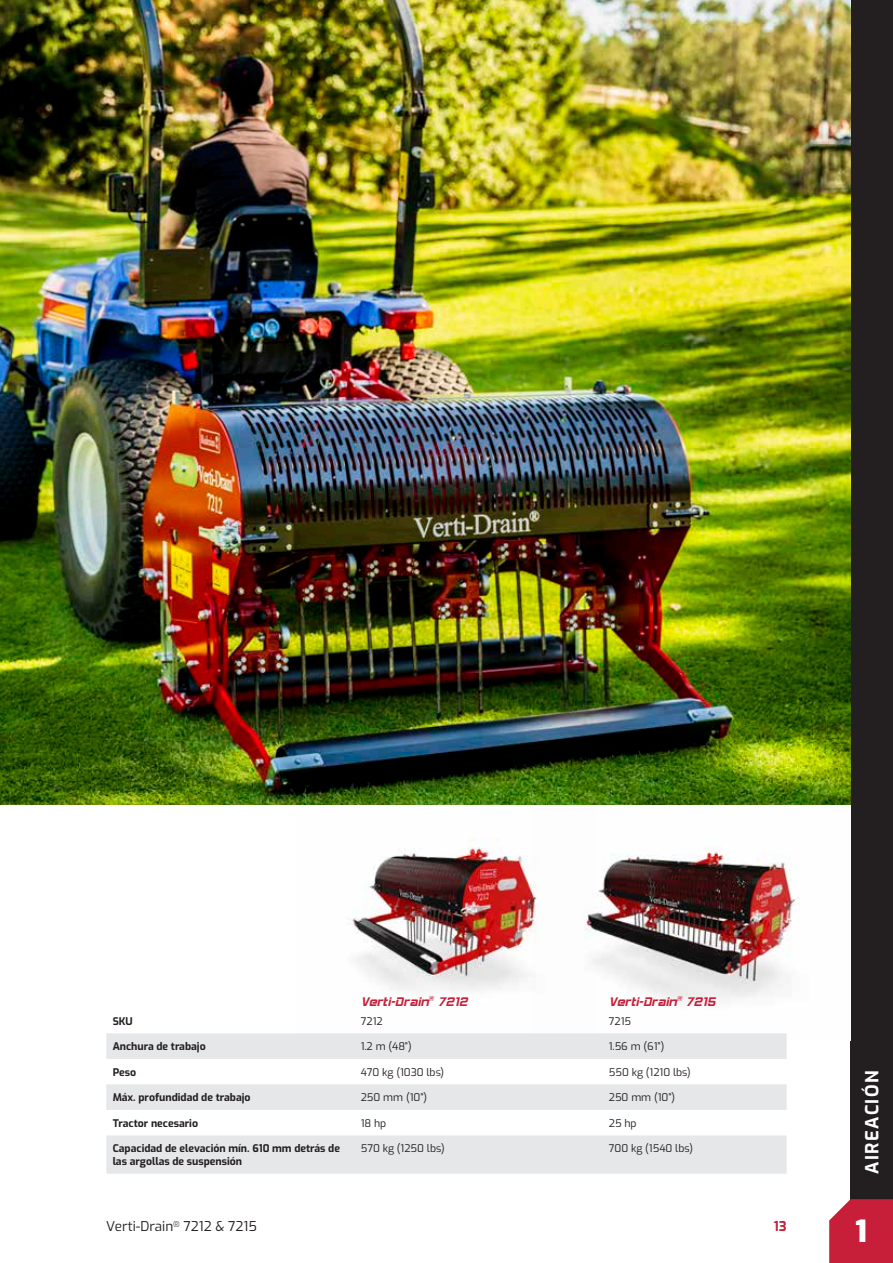
<style>
.page{position:relative;width:893px;height:1263px;background:#fff}
.page>*{position:absolute;margin:0;border:0;box-sizing:border-box;transform-origin:0 0}
.t1{font:900 30px "Exo";color:#fff}
.t2{font:700 18px "Exo";letter-spacing:.075em;color:#fff}
.t3{font:15px "Hemi Head 426";color:#c71f3a}
.t4{font:13.5px "Exo";color:#231f20}
.t5{font:700 13.5px "Exo";color:#c71f3a}
.t6{font:700 10.5px/12.8px "Exo";color:#231f20}
.t7{font:10.5px "Exo";color:#231f20}
</style>
<div class="page">
<div style="left:850px;top:0;width:43px;height:1263px;background:#231f20"></div>
<img style="left:596px;top:850px;width:204px;height:152px">
<img style="left:346px;top:839px;width:250px;height:152px">
<img style="left:0;top:0;width:850px;height:805px">
<svg style="left:829px;top:1199px;width:64px;height:64px;background:#c92c45"></svg>
<svg style="left:106px;top:1033px;width:681px;height:141px;fill:#e6e7e9"></svg>
<h3 class="t3" style="left:361px;top:995px;width:108px">Verti-Drain<sup>®</sup> 7212</h3>
<h3 class="t3" style="left:609px;top:995px;width:108px">Verti-Drain<sup>®</sup> 7215</h3>
<p class="t6" style="left:113px;top:1014px;width:22px">SKU</p>
<p class="t7" style="left:361px;top:1013px;width:23px">7212</p>
<p class="t7" style="left:609px;top:1013px;width:24px">7215</p>
<p class="t6" style="left:113px;top:1039px;width:95px">Anchura de trabajo</p>
<p class="t7" style="left:361px;top:1039px;width:53px">1.2 m (48”)</p>
<p class="t7" style="left:609px;top:1039px;width:57px">1.56 m (61”)</p>
<p class="t6" style="left:113px;top:1065px;width:25px">Peso</p>
<p class="t7" style="left:361px;top:1064px;width:85px">470 kg (1030 lbs)</p>
<p class="t7" style="left:609px;top:1064px;width:84px">550 kg (1210 lbs)</p>
<p class="t6" style="left:113px;top:1090px;width:139px">Máx. profundidad de trabajo</p>
<p class="t7" style="left:361px;top:1090px;width:68px">250 mm (10”)</p>
<p class="t7" style="left:609px;top:1090px;width:68px">250 mm (10”)</p>
<p class="t6" style="left:113px;top:1116px;width:87px">Tractor necesario</p>
<p class="t7" style="left:361px;top:1115px;width:27px">18 hp</p>
<p class="t7" style="left:609px;top:1115px;width:29px">25 hp</p>
<p class="t6" style="left:113px;top:1142px;width:229px">Capacidad de elevación mín. 610 mm detrás de las argollas de suspensión</p>
<p class="t7" style="left:361px;top:1141px;width:85px">570 kg (1250 lbs)</p>
<p class="t7" style="left:609px;top:1141px;width:86px">700 kg (1540 lbs)</p>
<h2 class="t2" style="left:859px;top:1174px;width:105px;rotate:-90deg">AIREACIÓN</h2>
<p class="t4" style="left:106px;top:1216px;width:152px">Verti-Drain<sup>®</sup> 7212 &amp; 7215</p>
<p class="t5" style="left:774px;top:1216px;width:14px">13</p>
<h1 class="t1" style="left:855px;top:1210px;width:13px">1</h1>
</div>
